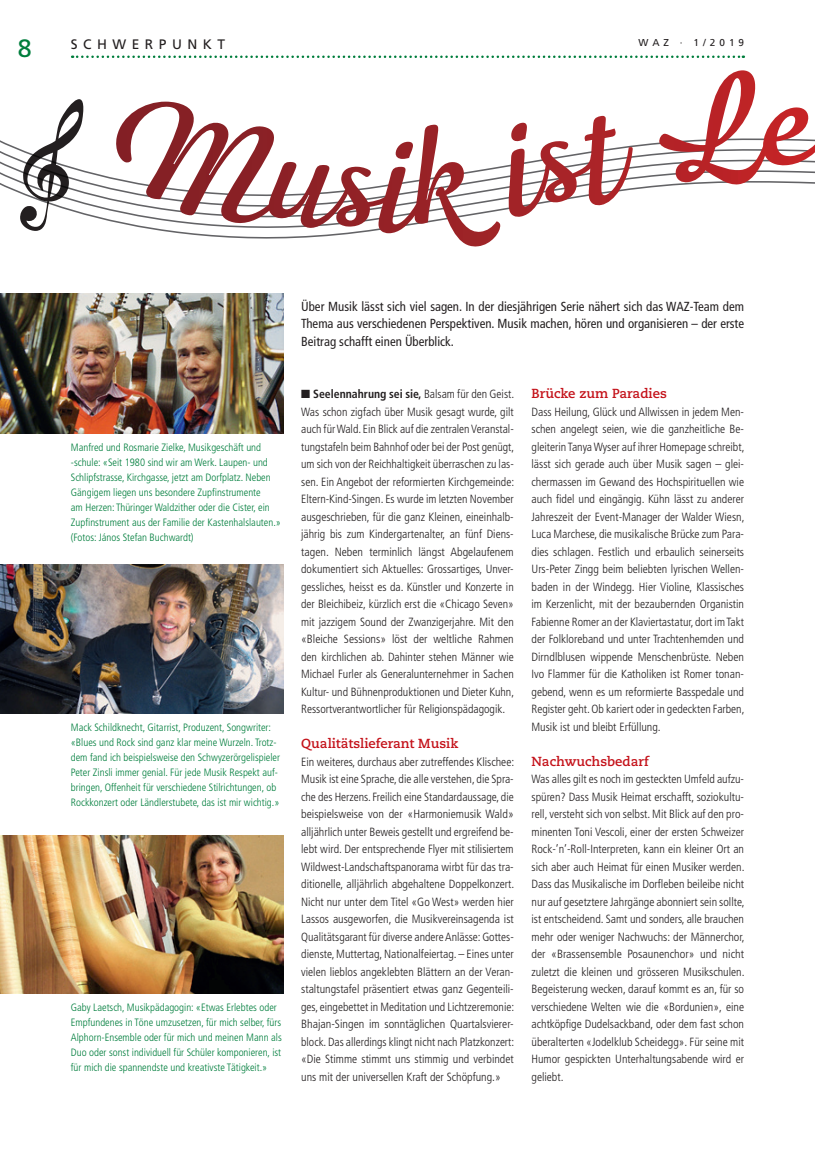
<style>
.page{position:relative;width:815px;height:1152px;background:#fff}
.page>*{position:absolute;margin:0;border:0;box-sizing:border-box;transform-origin:0 0}
.t1{font:25px "Frutiger LT Std";color:#007e3d}
.t2{font:13.75px "Frutiger LT Std";letter-spacing:.4em;color:#231f20}
.t3{font:condensed 13.12px/17.5px "Frutiger LT Std";color:#231f20;text-align:justify}
.t4{font:700 13.12px "Caecilia";color:#c4121a}
.t5{font:300 condensed 11.88px/17.5px "Frutiger LT Std";color:#231f20;text-align:justify}
.t6{font:300 condensed 10.62px/15px "Frutiger LT Std";color:#007e3d}
.t7{font:10px "Frutiger LT Std";letter-spacing:.4em;color:#231f20}
.s1{font-weight:700}
</style>
<div class="page">
<svg style="left:72px;top:56px;width:672px;height:2px"></svg>
<img style="left:0;top:564px;width:283px;height:149px">
<img style="left:0;top:293px;width:283px;height:140px">
<img style="left:0;top:835px;width:283px;height:158px">
<svg style="left:114px;top:70px;width:701px;height:177px"></svg>
<svg style="left:19px;top:99px;width:89px;height:132px"></svg>
<h1 class="t1" style="left:18px;top:33px;width:15px">8</h1>
<p class="t2" style="left:71px;top:36px;width:156px">SCHWERPUNKT</p>
<p class="t7" style="left:639px;top:37px;width:107px">WAZ · 1/2019</p>
<p class="t6" style="left:71px;top:439px;width:212px">Manfred und Rosmarie Zielke, Musikgeschäft und -schule: «Seit 1980 sind wir am Werk. Laupen- und Schlipfstrasse, Kirchgasse, jetzt am Dorfplatz. Neben Gängigem liegen uns besondere Zupfinstrumente<br>am Herzen: Thüringer Waldzither oder die Cister, ein Zupfinstrument aus der Familie der Kastenhalslauten.» (Fotos: János Stefan Buchwardt)</p>
<p class="t6" style="left:71px;top:719px;width:211px">Mack Schildknecht, Gitarrist, Produzent, Songwriter: «Blues und Rock sind ganz klar meine Wurzeln. Trotz&shy;dem fand ich beispielsweise den Schwyzerörgelispieler Peter Zinsli immer genial. Für jede Musik Respekt auf&shy;bringen, Offenheit für verschiedene Stilrichtungen, ob Rockkonzert oder Ländlerstubete, das ist mir wichtig.»</p>
<p class="t6" style="left:71px;top:999px;width:212px">Gaby Laetsch, Musikpädagogin: «Etwas Erlebtes oder Empfundenes in Töne umzusetzen, für mich selber, fürs Alphorn-Ensemble oder für mich und meinen Mann als Duo oder sonst individuell für Schüler komponieren, ist für mich die spannendste und kreativste Tätigkeit.»</p>
<p class="t3" style="left:301px;top:297px;width:444px">Über Musik lässt sich viel sagen. In der diesjährigen Serie nähert sich das WAZ-Team dem Thema aus verschiedenen Perspektiven. Musik machen, hören und organisieren – der erste Beitrag schafft einen Überblick.</p>
<p class="t5" style="left:301px;top:385px;width:215px">■ <span class="s1">Seelennahrung sei sie,</span> Balsam für den Geist.<br>Was schon zigfach über Musik gesagt wurde, gilt auch für Wald. Ein Blick auf die zentralen Veranstal&shy;tungstafeln beim Bahnhof oder bei der Post genügt, um sich von der Reichhaltigkeit überraschen zu las&shy;sen. Ein Angebot der reformierten Kirchgemeinde:<br>Eltern-Kind-Singen. Es wurde im letzten November ausgeschrieben, für die ganz Kleinen, eineinhalb&shy;jährig bis zum Kindergartenalter, an fünf Diens&shy;tagen. Neben terminlich längst Abgelaufenem dokumentiert sich Aktuelles: Grossartiges, Unver&shy;gessliches, heisst es da. Künstler und Konzerte in der Bleichibeiz, kürzlich erst die «Chicago Seven» mit jazzigem Sound der Zwanzigerjahre. Mit den «Bleiche Sessions» löst der weltliche Rahmen den kirchlichen ab. Dahinter stehen Männer wie Michael Furler als Generalunternehmer in Sachen Kultur- und Bühnenproduktionen und Dieter Kuhn, Ressortverantwortlicher für Religionspädagogik.</p>
<p class="t4" style="left:301px;top:736px;width:159px">Qualitätslieferant Musik</p>
<p class="t5" style="left:301px;top:753px;width:215px">Ein weiteres, durchaus aber zutreffendes Klischee:<br>Musik ist eine Sprache, die alle verstehen, die Spra&shy;che des Herzens. Freilich eine Standardaussage, die beispielsweise von der «Harmoniemusik Wald» alljährlich unter Beweis gestellt und ergreifend be&shy;lebt wird. Der entsprechende Flyer mit stilisiertem Wildwest-Landschaftspanorama wirbt für das tra&shy;ditionelle, alljährlich abgehaltene Doppelkonzert.<br>Nicht nur unter dem Titel «Go West» werden hier Lassos ausgeworfen, die Musikvereinsagenda ist Qualitätsgarant für diverse andere Anlässe: Gottes&shy;dienste, Muttertag, Nationalfeiertag. – Eines unter vielen lieblos angeklebten Blättern an der Veran&shy;staltungstafel präsentiert etwas ganz Gegenteili&shy;ges, eingebettet in Meditation und Lichtzeremonie:<br>Bhajan-Singen im sonntäglichen Quartalsvierer&shy;block. Das allerdings klingt nicht nach Platzkonzert: «Die Stimme stimmt uns stimmig und verbindet uns mit der universellen Kraft der Schöpfung.»</p>
<p class="t4" style="left:531px;top:386px;width:137px">Brücke zum Paradies</p>
<p class="t5" style="left:531px;top:403px;width:215px">Dass Heilung, Glück und Allwissen in jedem Men&shy;schen angelegt seien, wie die ganzheitliche Be&shy;gleiterin Tanya Wyser auf ihrer Homepage schreibt, lässt sich gerade auch über Musik sagen – glei&shy;chermassen im Gewand des Hochspirituellen wie auch fidel und eingängig. Kühn lässt zu anderer Jahreszeit der Event-Manager der Walder Wiesn, Luca Marchese, die musikalische Brücke zum Para&shy;dies schlagen. Festlich und erbaulich seinerseits Urs-Peter Zingg beim beliebten lyrischen Wellen&shy;baden in der Windegg. Hier Violine, Klassisches im Kerzenlicht, mit der bezaubernden Organistin Fabienne Romer an der Klaviertastatur, dort im Takt der Folkloreband und unter Trachtenhemden und Dirndlblusen wippende Menschenbrüste. Neben Ivo Flammer für die Katholiken ist Romer tonan&shy;gebend, wenn es um reformierte Basspedale und Register geht. Ob kariert oder in gedeckten Farben, Musik ist und bleibt Erfüllung.</p>
<p class="t4" style="left:531px;top:753px;width:119px">Nachwuchsbedarf</p>
<p class="t5" style="left:531px;top:770px;width:215px">Was alles gilt es noch im gesteckten Umfeld aufzu&shy;spüren? Dass Musik Heimat erschafft, soziokultu&shy;rell, versteht sich von selbst. Mit Blick auf den pro&shy;minenten Toni Vescoli, einer der ersten Schweizer Rock-’n’-Roll-Interpreten, kann ein kleiner Ort an sich aber auch Heimat für einen Musiker werden.<br>Dass das Musikalische im Dorfleben beileibe nicht nur auf gesetztere Jahrgänge abonniert sein sollte, ist entscheidend. Samt und sonders, alle brauchen mehr oder weniger Nachwuchs: der Männerchor, der «Brassensemble Posaunenchor» und nicht zuletzt die kleinen und grösseren Musikschulen.<br>Begeisterung wecken, darauf kommt es an, für so verschiedene Welten wie die «Bordunien», eine achtköpfige Dudelsackband, oder dem fast schon überalterten «Jodelklub Scheidegg». Für seine mit Humor gespickten Unterhaltungsabende wird er geliebt.</p>
</div>
